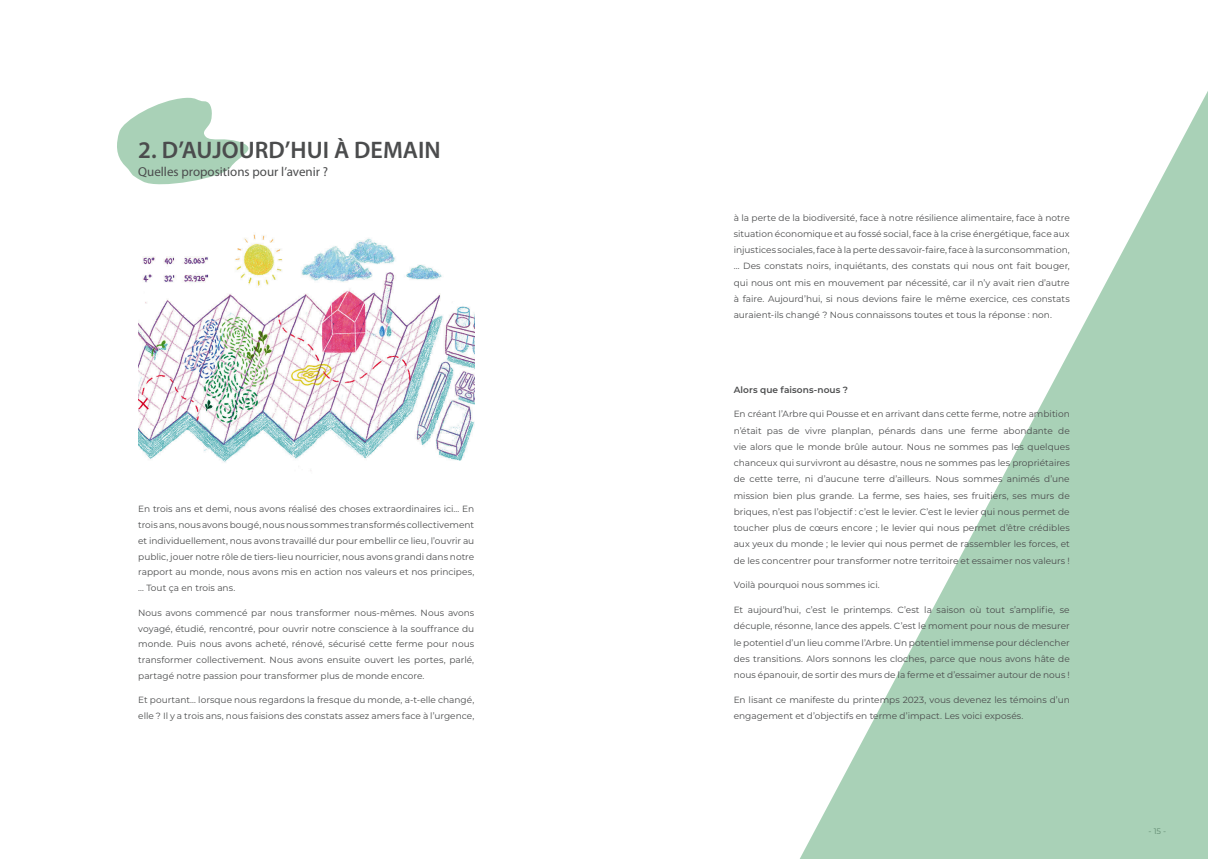
<style>
.page{position:relative;width:1208px;height:859px;background:#fff}
.page>*{position:absolute;margin:0;border:0;box-sizing:border-box;transform-origin:0 0}
.t1{font:600 24px "Myriad Pro";color:#4b4c4d}
.t2{font:13px "Myriad Pro";color:#4b4c4d}
.t3{font:9px/16.3px "Montserrat";color:#4b4c4d;text-align:justify}
.t4{font:600 9px "Montserrat";letter-spacing:.005em;color:#4b4c4d}
.t5{font:8px "Montserrat";color:#6c6d70}
</style>
<div class="page">
<svg style="left:117px;top:97px;width:132px;height:88px"></svg>
<svg style="left:800px;top:91px;width:408px;height:768px"></svg>
<img style="left:138px;top:234px;width:336px;height:237px">
<h1 class="t1" style="left:138px;top:134px;width:304px">2. D’AUJOURD’HUI À DEMAIN</h1>
<h2 class="t2" style="left:138px;top:164px;width:191px">Quelles propositions pour l’avenir ?</h2>
<p class="t3" style="left:138px;top:500px;width:337px;line-height:15.9px">En trois ans et demi, nous avons réalisé des choses extraordinaires ici… En trois ans, nous avons bougé, nous nous sommes transformés collectivement et individuellement, nous avons travaillé dur pour embellir ce lieu, l’ouvrir au public, jouer notre rôle de tiers-lieu nourricier, nous avons grandi dans notre rapport au monde, nous avons mis en action nos valeurs et nos principes, … Tout ça en trois ans.</p>
<p class="t3" style="left:138px;top:604px;width:337px;line-height:15.9px">Nous avons commencé par nous transformer nous-mêmes. Nous avons voyagé, étudié, rencontré, pour ouvrir notre conscience à la souffrance du monde. Puis nous avons acheté, rénové, sécurisé cette ferme pour nous transformer collectivement. Nous avons ensuite ouvert les portes, parlé, partagé notre passion pour transformer plus de monde encore.</p>
<p class="t3" style="left:138px;top:692px;width:337px;line-height:15.9px">Et pourtant… lorsque nous regardons la fresque du monde, a-t-elle changé, elle ? Il y a trois ans, nous faisions des constats assez amers face à l’urgence,</p>
<p class="t3" style="left:733px;top:209px;width:337px">à la perte de la biodiversité, face à notre résilience alimentaire, face à notre situation économique et au fossé social, face à la crise énergétique, face aux injustices sociales, face à la perte des savoir-faire, face à la surconsommation, … Des constats noirs, inquiétants, des constats qui nous ont fait bouger, qui nous ont mis en mouvement par nécessité, car il n’y avait rien d’autre à faire. Aujourd’hui, si nous devions faire le même exercice, ces constats auraient-ils changé ? Nous connaissons toutes et tous la réponse : non.</p>
<p class="t4" style="left:733px;top:383px;width:116px">Alors que faisons-nous ?</p>
<p class="t3" style="left:733px;top:406px;width:337px">En créant l’Arbre qui Pousse et en arrivant dans cette ferme, notre ambition n’était pas de vivre planplan, pénards dans une ferme abondante de vie alors que le monde brûle autour. Nous ne sommes pas les quelques chanceux qui survivront au désastre, nous ne sommes pas les propriétaires de cette terre, ni d’aucune terre d’ailleurs. Nous sommes animés d’une mission bien plus grande. La ferme, ses haies, ses fruitiers, ses murs de briques, n’est pas l’objectif : c’est le levier. C’est le levier qui nous permet de toucher plus de cœurs encore ; le levier qui nous permet d’être crédibles aux yeux du monde ; le levier qui nous permet de rassembler les forces, et de les concentrer pour transformer notre territoire et essaimer nos valeurs !</p>
<p class="t3" style="left:733px;top:577px;width:147px">Voilà pourquoi nous sommes ici.</p>
<p class="t3" style="left:733px;top:601px;width:337px">Et aujourd’hui, c’est le printemps. C’est la saison où tout s’amplifie, se décuple, résonne, lance des appels. C’est le moment pour nous de mesurer le potentiel d’un lieu comme l’Arbre. Un potentiel immense pour déclencher des transitions. Alors sonnons les cloches, parce que nous avons hâte de nous épanouir, de sortir des murs de la ferme et d’essaimer autour de nous !</p>
<p class="t3" style="left:733px;top:691px;width:337px">En lisant ce manifeste du printemps 2023, vous devenez les témoins d’un engagement et d’objectifs en terme d’impact. Les voici exposés.</p>
<p class="t5" style="left:1148px;top:826px;width:19px">- 15 -</p>
</div>
